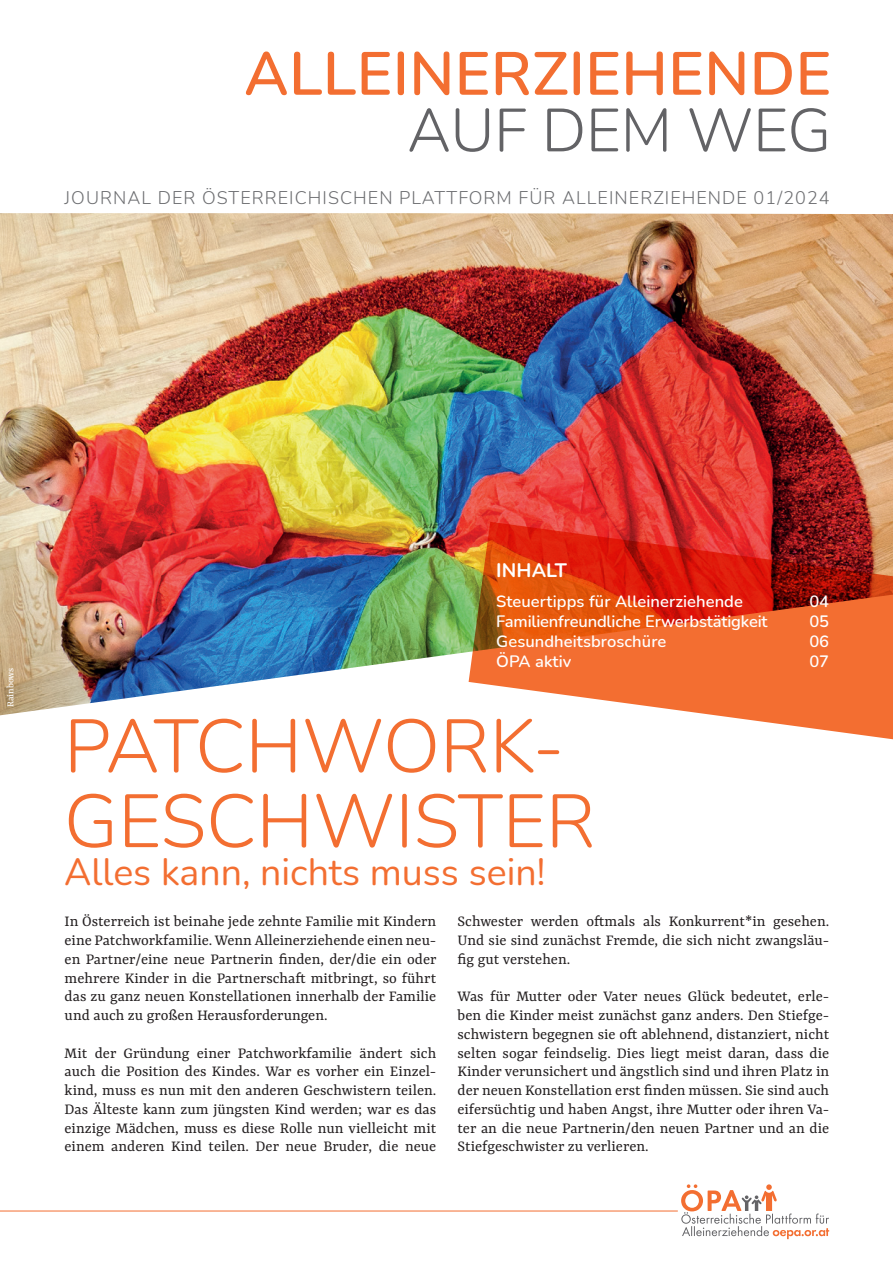
<style>
.page{position:relative;width:893px;height:1263px;background:#fff}
.page>*{position:absolute;margin:0;border:0;box-sizing:border-box;transform-origin:0 0}
.t1{font:300 75px "Nunito";color:#f36e31}
.t2{font:600 60.75px "Nunito";letter-spacing:.005em;color:#f36e31}
.t3{font:300 60.75px "Nunito";letter-spacing:-.005em;color:#636366}
.t4{font:37.5px "Nunito";color:#f36e31}
.t5{font:700 19.5px "Nunito";letter-spacing:.005em;color:#fff}
.t6{font:300 18px "Nunito";letter-spacing:.06em;color:#6c6d70}
.Fließtext_Rasa{font:16.5px/18.8px "Rasa";color:#231f20;text-align:justify}
.t7{font:600 16.5px "Nunito";letter-spacing:.005em;color:#fff}
.t8{font:10.5px "Rasa";color:#fff}
</style>
<div class="page">
<img style="left:0;top:213px;width:893px;height:502px">
<svg style="left:681px;top:1184px;width:148px;height:55px"></svg>
<hr style="left:0;top:1211px;width:678px;height:1px;background:#f36e31">
<svg style="left:469px;top:522px;width:424px;height:218px;background:#e0663f"></svg>
<p class="t2" style="left:244px;top:31px;width:589px">ALLEINERZIEHENDE</p>
<p class="t3" style="left:407px;top:88px;width:426px">AUF DEM WEG</p>
<p class="t6" style="left:65px;top:185px;width:767px">JOURNAL DER ÖSTERREICHISCHEN PLATTFORM FÜR ALLEINERZIEHENDE 01/2024</p>
<p class="t8" style="left:4px;top:707px;width:41px;rotate:-90deg">Rainbows</p>
<p class="t5" style="left:496px;top:557px;width:72px">INHALT</p>
<p class="t7" style="left:496px;top:590px;width:248px">Steuertipps für Alleinerziehende</p>
<p class="t7" style="left:809px;top:590px;width:21px">04</p>
<p class="t7" style="left:496px;top:610px;width:273px">Familienfreundliche Erwerbstätigkeit</p>
<p class="t7" style="left:810px;top:610px;width:21px">05</p>
<p class="t7" style="left:496px;top:630px;width:172px">Gesundheitsbroschüre</p>
<p class="t7" style="left:809px;top:630px;width:21px">06</p>
<p class="t7" style="left:496px;top:649px;width:77px">ÖPA aktiv</p>
<p class="t7" style="left:809px;top:649px;width:21px">07</p>
<p class="t1" style="left:64px;top:694px;width:502px">PATCHWORK-</p>
<p class="t1" style="left:64px;top:769px;width:533px">GESCHWISTER</p>
<p class="t4" style="left:64px;top:845px;width:483px">Alles kann, nichts muss sein!</p>
<p class="Fließtext_Rasa" style="left:65px;top:913px;width:373px">In Österreich ist beinahe jede zehnte Familie mit Kindern eine Patchworkfamilie. Wenn Alleinerziehende einen neu&shy;en Partner/eine neue Partnerin finden, der/die ein oder mehrere Kinder in die Partnerschaft mitbringt, so führt das zu ganz neuen Konstellationen innerhalb der Familie und auch zu großen Herausforderungen.</p>
<p class="Fließtext_Rasa" style="left:65px;top:1044px;width:373px">Mit der Gründung einer Patchworkfamilie ändert sich auch die Position des Kindes. War es vorher ein Einzel&shy;kind, muss es nun mit den anderen Geschwistern teilen.<br>Das Älteste kann zum jüngsten Kind werden; war es das einzige Mädchen, muss es diese Rolle nun vielleicht mit einem anderen Kind teilen. Der neue Bruder, die neue</p>
<p class="Fließtext_Rasa" style="left:458px;top:913px;width:373px">Schwester werden oftmals als Konkurrent*in gesehen.<br>Und sie sind zunächst Fremde, die sich nicht zwangsläu&shy;fig gut verstehen.</p>
<p class="Fließtext_Rasa" style="left:458px;top:988px;width:373px">Was für Mutter oder Vater neues Glück bedeutet, erle&shy;ben die Kinder meist zunächst ganz anders. Den Stiefge&shy;schwistern begegnen sie oft ablehnend, distanziert, nicht selten sogar feindselig. Dies liegt meist daran, dass die Kinder verunsichert und ängstlich sind und ihren Platz in der neuen Konstellation erst finden müssen. Sie sind auch eifersüchtig und haben Angst, ihre Mutter oder ihren Va&shy;ter an die neue Partnerin/den neuen Partner und an die Stiefgeschwister zu verlieren.</p>
</div>
